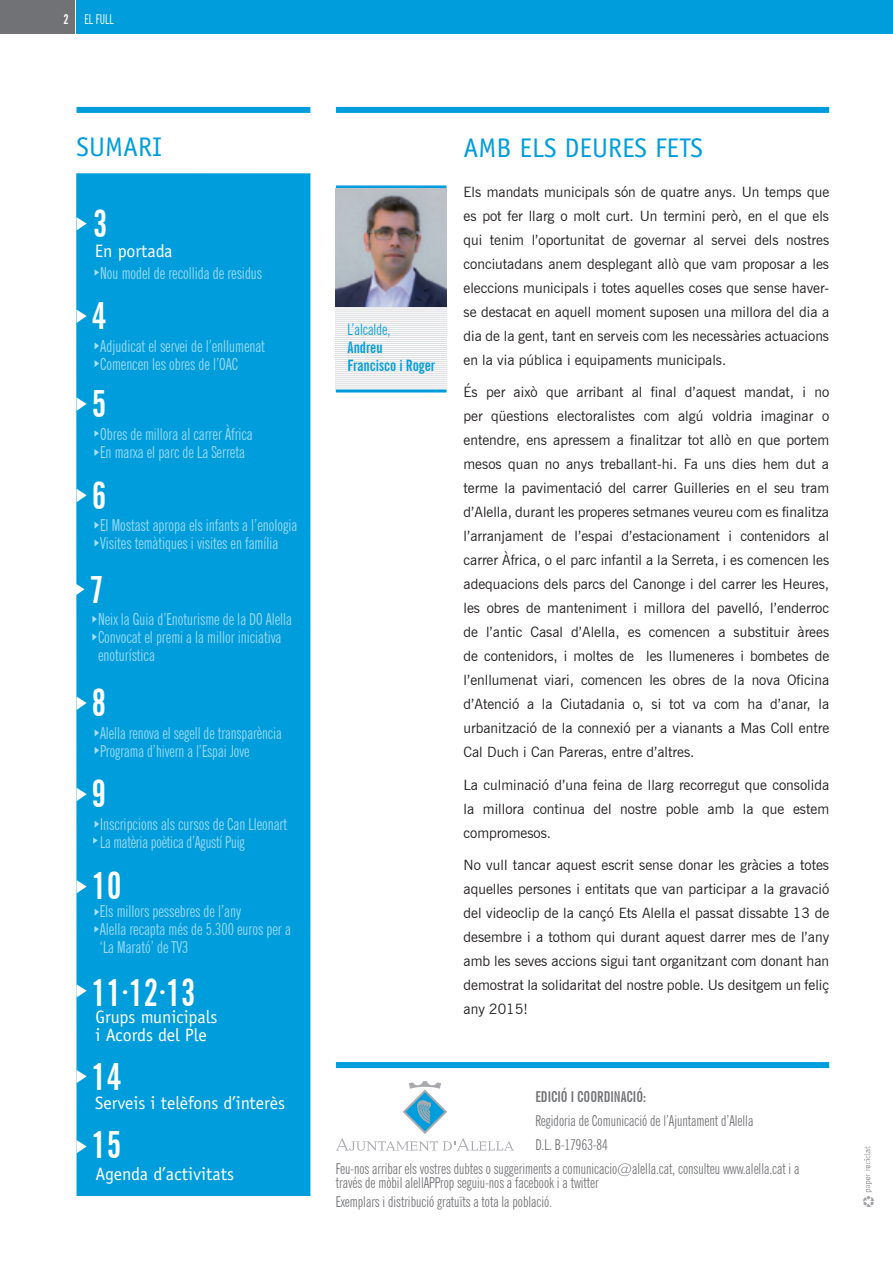
<style>
.page{position:relative;width:893px;height:1263px;background:#fff}
.page>*{position:absolute;margin:0;border:0;box-sizing:border-box;transform-origin:0 0}
.t1{font:700 extra-condensed 37.5px/68.2px "News Gothic BT";color:#fff}
.t2{font:27px "Officina Sans";color:#009ddc}
.t3{font:18px/18px "Officina Sans";letter-spacing:-.005em;color:#fff}
.t4{font:extra-condensed 16.5px/18px "News Gothic BT";color:#a4def8}
.t5{font:700 extra-condensed 15.75px/18px "News Gothic BT";color:#009ddc}
.t6{font:extra-condensed 15.75px "News Gothic BT";color:#009ddc}
.t7{font:extra-condensed 15px/24px "News Gothic BT";color:#717275}
.t8{font:700 extra-condensed 15px "News Gothic BT";color:#717275}
.t9{font:14.25px/24px "News Gothic BT";color:#231f20;text-align:justify}
.t10{font:extra-condensed 13.5px "News Gothic BT";color:#fff}
.s1{font-weight:700}
</style>
<div class="page">
<div style="left:0;top:0;width:75px;height:34px;background:#717275"></div>
<hr style="left:336px;top:307px;width:110px;height:1px;background:#dcdddf">
<hr style="left:336px;top:309px;width:110px;height:1px;background:#dcdddf">
<hr style="left:336px;top:311px;width:110px;height:1px;background:#dcdddf">
<hr style="left:336px;top:313px;width:110px;height:1px;background:#dcdddf">
<hr style="left:336px;top:315px;width:110px;height:1px;background:#dcdddf">
<hr style="left:336px;top:317px;width:110px;height:1px;background:#dcdddf">
<hr style="left:336px;top:319px;width:110px;height:1px;background:#dcdddf">
<hr style="left:336px;top:321px;width:110px;height:1px;background:#dcdddf">
<hr style="left:336px;top:323px;width:110px;height:1px;background:#dcdddf">
<hr style="left:336px;top:325px;width:110px;height:1px;background:#dcdddf">
<hr style="left:336px;top:327px;width:110px;height:1px;background:#dcdddf">
<hr style="left:336px;top:329px;width:110px;height:1px;background:#dcdddf">
<hr style="left:336px;top:331px;width:110px;height:1px;background:#dcdddf">
<hr style="left:336px;top:333px;width:110px;height:1px;background:#dcdddf">
<hr style="left:336px;top:335px;width:110px;height:1px;background:#dcdddf">
<hr style="left:336px;top:337px;width:110px;height:1px;background:#dcdddf">
<hr style="left:336px;top:339px;width:110px;height:1px;background:#dcdddf">
<hr style="left:336px;top:341px;width:110px;height:1px;background:#dcdddf">
<hr style="left:336px;top:343px;width:110px;height:1px;background:#dcdddf">
<hr style="left:336px;top:345px;width:110px;height:1px;background:#dcdddf">
<hr style="left:336px;top:347px;width:110px;height:1px;background:#dcdddf">
<hr style="left:336px;top:349px;width:110px;height:1px;background:#dcdddf">
<hr style="left:336px;top:351px;width:110px;height:1px;background:#dcdddf">
<hr style="left:336px;top:353px;width:110px;height:1px;background:#dcdddf">
<hr style="left:336px;top:355px;width:110px;height:1px;background:#dcdddf">
<hr style="left:336px;top:357px;width:110px;height:1px;background:#dcdddf">
<hr style="left:336px;top:359px;width:110px;height:1px;background:#dcdddf">
<hr style="left:336px;top:361px;width:110px;height:1px;background:#dcdddf">
<hr style="left:336px;top:363px;width:110px;height:1px;background:#dcdddf">
<hr style="left:336px;top:365px;width:110px;height:1px;background:#dcdddf">
<hr style="left:336px;top:367px;width:110px;height:1px;background:#dcdddf">
<hr style="left:336px;top:369px;width:110px;height:1px;background:#dcdddf">
<hr style="left:336px;top:371px;width:110px;height:1px;background:#dcdddf">
<hr style="left:336px;top:373px;width:110px;height:1px;background:#dcdddf">
<hr style="left:336px;top:375px;width:110px;height:1px;background:#dcdddf">
<hr style="left:336px;top:377px;width:110px;height:1px;background:#dcdddf">
<hr style="left:336px;top:379px;width:110px;height:1px;background:#dcdddf">
<hr style="left:336px;top:381px;width:110px;height:1px;background:#dcdddf">
<hr style="left:336px;top:383px;width:110px;height:1px;background:#dcdddf">
<hr style="left:336px;top:385px;width:110px;height:1px;background:#dcdddf">
<hr style="left:336px;top:387px;width:110px;height:1px;background:#dcdddf">
<hr style="left:336px;top:389px;width:110px;height:1px;background:#dcdddf">
<hr style="left:336px;top:390px;width:110px;height:2px;background:#009ddc">
<hr style="left:336px;top:185px;width:110px;height:3px;background:#009ddc">
<img style="left:336px;top:188px;width:110px;height:119px">
<div style="left:77px;top:0;width:816px;height:34px;background:#009ddc"></div>
<div style="left:77px;top:107px;width:233px;height:6px;background:#009ddc"></div>
<div style="left:336px;top:107px;width:493px;height:6px;background:#009ddc"></div>
<svg style="left:337px;top:1081px;width:176px;height:69px"></svg>
<div style="left:336px;top:1062px;width:493px;height:6px;background:#009ddc"></div>
<div style="left:76px;top:173px;width:234px;height:1023px;background:#009ddc"></div>
<svg style="left:77px;top:984px;width:10px;height:13px"></svg>
<svg style="left:77px;top:1070px;width:10px;height:13px"></svg>
<svg style="left:77px;top:1140px;width:10px;height:13px"></svg>
<svg style="left:95px;top:269px;width:4px;height:7px"></svg>
<svg style="left:77px;top:217px;width:10px;height:13px"></svg>
<svg style="left:77px;top:397px;width:10px;height:14px"></svg>
<svg style="left:94px;top:430px;width:5px;height:7px"></svg>
<svg style="left:94px;top:449px;width:5px;height:7px"></svg>
<svg style="left:95px;top:343px;width:4px;height:6px"></svg>
<svg style="left:77px;top:310px;width:10px;height:13px"></svg>
<svg style="left:95px;top:360px;width:4px;height:7px"></svg>
<svg style="left:95px;top:730px;width:4px;height:6px"></svg>
<svg style="left:77px;top:697px;width:10px;height:13px"></svg>
<svg style="left:95px;top:747px;width:4px;height:7px"></svg>
<svg style="left:863px;top:1146px;width:12px;height:61px"></svg>
<svg style="left:95px;top:522px;width:4px;height:7px"></svg>
<svg style="left:77px;top:489px;width:10px;height:13px"></svg>
<svg style="left:95px;top:540px;width:4px;height:6px"></svg>
<svg style="left:92px;top:616px;width:5px;height:7px"></svg>
<svg style="left:76px;top:583px;width:9px;height:13px"></svg>
<svg style="left:92px;top:633px;width:5px;height:8px"></svg>
<svg style="left:95px;top:909px;width:4px;height:7px"></svg>
<svg style="left:77px;top:880px;width:10px;height:13px"></svg>
<svg style="left:94px;top:926px;width:5px;height:6px"></svg>
<svg style="left:95px;top:821px;width:4px;height:7px"></svg>
<svg style="left:77px;top:788px;width:10px;height:13px"></svg>
<svg style="left:93px;top:837px;width:5px;height:7px"></svg>
<p class="t10" style="left:63px;top:11px;width:52px"><span class="s1">2</span> EL FULL</p>
<h2 class="t2" style="left:77px;top:131px;width:87px">SUMARI</h2>
<h1 class="t1" style="left:93px;top:189px;width:16px">3</h1>
<p class="t3" style="left:95px;top:242px;width:79px">En portada</p>
<p class="t4" style="left:100px;top:264px;width:163px">Nou model de recollida de residus</p>
<h1 class="t1" style="left:92px;top:282px;width:16px">4</h1>
<p class="t4" style="left:100px;top:337px;width:166px">Adjudicat el servei de l’enllumenat<br>Comencen les obres de l’OAC</p>
<h1 class="t1" style="left:92px;top:369px;width:16px">5</h1>
<p class="t4" style="left:100px;top:425px;width:154px">Obres de millora al carrer Àfrica<br>En marxa el parc de La Serreta</p>
<h1 class="t1" style="left:92px;top:461px;width:16px">6</h1>
<p class="t4" style="left:100px;top:516px;width:199px">El Mostast apropa els infants a l’enologia<br>Visites temàtiques i visites en família</p>
<h1 class="t1" style="left:89px;top:555px;width:16px">7</h1>
<p class="t4" style="left:98px;top:610px;width:195px">Neix la Guia d’Enoturisme de la DO Alella<br>Convocat el premi a la millor iniciativa enoturística</p>
<h1 class="t1" style="left:92px;top:668px;width:16px">8</h1>
<p class="t4" style="left:100px;top:724px;width:183px">Alella renova el segell de transparència<br>Programa d’hivern a l’Espai Jove</p>
<h1 class="t1" style="left:92px;top:760px;width:16px">9</h1>
<p class="t4" style="left:100px;top:815px;width:189px">Inscripcions als cursos de Can Lleonart<br>La matèria poètica d’Agustí Puig</p>
<h1 class="t1" style="left:92px;top:851px;width:31px">10</h1>
<p class="t4" style="left:100px;top:902px;width:192px">Els millors pessebres de l’any<br>Alella recapta més de 5.300 euros per a ‘La Marató’ de TV3</p>
<h1 class="t1" style="left:92px;top:958px;width:106px">11·12·13</h1>
<p class="t3" style="left:95px;top:1008px;width:123px">Grups municipals i Acords del Ple</p>
<h1 class="t1" style="left:92px;top:1042px;width:31px">14<br>15</h1>
<p class="t3" style="left:95px;top:1164px;width:140px">Agenda d’activitats</p>
<p class="t3" style="left:95px;top:1094px;width:191px">Serveis i telèfons d’interès</p>
<p class="t6" style="left:348px;top:320px;width:44px">L’alcalde,</p>
<p class="t5" style="left:348px;top:338px;width:89px">Andreu<br>Francisco i Roger</p>
<h2 class="t2" style="left:463px;top:132px;width:130px">Amb els deures</h2>
<h2 class="t2" style="left:655px;top:132px;width:48px">fets</h2>
<p class="t9" style="left:463px;top:179px;width:367px">Els mandats municipals són de quatre anys. Un temps que es pot fer llarg o molt curt. Un termini però, en el que els qui tenim l’oportunitat de governar al servei dels nostres conciutadans anem desplegant allò que vam proposar a les eleccions municipals i totes aquelles coses que sense haver&shy;se destacat en aquell moment suposen una millora del dia a dia de la gent, tant en serveis com les necessàries actuacions en la via pública i equipaments municipals.</p>
<p class="t9" style="left:463px;top:380px;width:367px">És per això que arribant al final d’aquest mandat, i no per qüestions electoralistes com algú voldria imaginar o entendre, ens apressem a finalitzar tot allò en que portem mesos quan no anys treballant-hi. Fa uns dies hem dut a terme la pavimentació del carrer Guilleries en el seu tram d’Alella, durant les properes setmanes veureu com es finalitza l’arranjament de l’espai d’estacionament i contenidors al carrer Àfrica, o el parc infantil a la Serreta, i es comencen les adequacions dels parcs del Canonge i del carrer les Heures, les obres de manteniment i millora del pavelló, l’enderroc de l’antic Casal d’Alella, es comencen a substituir àrees de contenidors, i moltes de les llumeneres i bombetes de l’enllumenat viari, comencen les obres de la nova Oficina d’Atenció a la Ciutadania o, si tot va com ha d’anar, la urbanització de la connexió per a vianants a Mas Coll entre Cal Duch i Can Pareras, entre d’altres.</p>
<p class="t9" style="left:463px;top:772px;width:367px">La culminació d’una feina de llarg recorregut que consolida la millora continua del nostre poble amb la que estem compromesos.</p>
<p class="t9" style="left:463px;top:853px;width:367px">No vull tancar aquest escrit sense donar les gràcies a totes aquelles persones i entitats que van participar a la gravació del videoclip de la cançó Ets Alella el passat dissabte 13 de desembre i a tothom qui durant aquest darrer mes de l’any amb les seves accions sigui tant organitzant com donant han demostrat la solidaritat del nostre poble. Us desitgem un feliç any 2015!</p>
<p class="t8" style="left:535px;top:1087px;width:112px">EDICIÓ I COORDINACIÓ:</p>
<p class="t7" style="left:535px;top:1108px;width:219px">Regidoria de Comunicació de l’Ajuntament d’Alella<br>D.L. B-17963-84</p>
<p class="t7" style="left:336px;top:1162px;width:465px;line-height:13.5px">Feu-nos arribar els vostres dubtes o suggeriments a comunicacio@alella.cat, consulteu www.alella.cat i a través de mòbil alellAPProp seguiu-nos a facebook i a twitter</p>
<p class="t7" style="left:336px;top:1189px;width:218px">Exemplars i distribució gratuïts a tota la població.</p>
</div>
